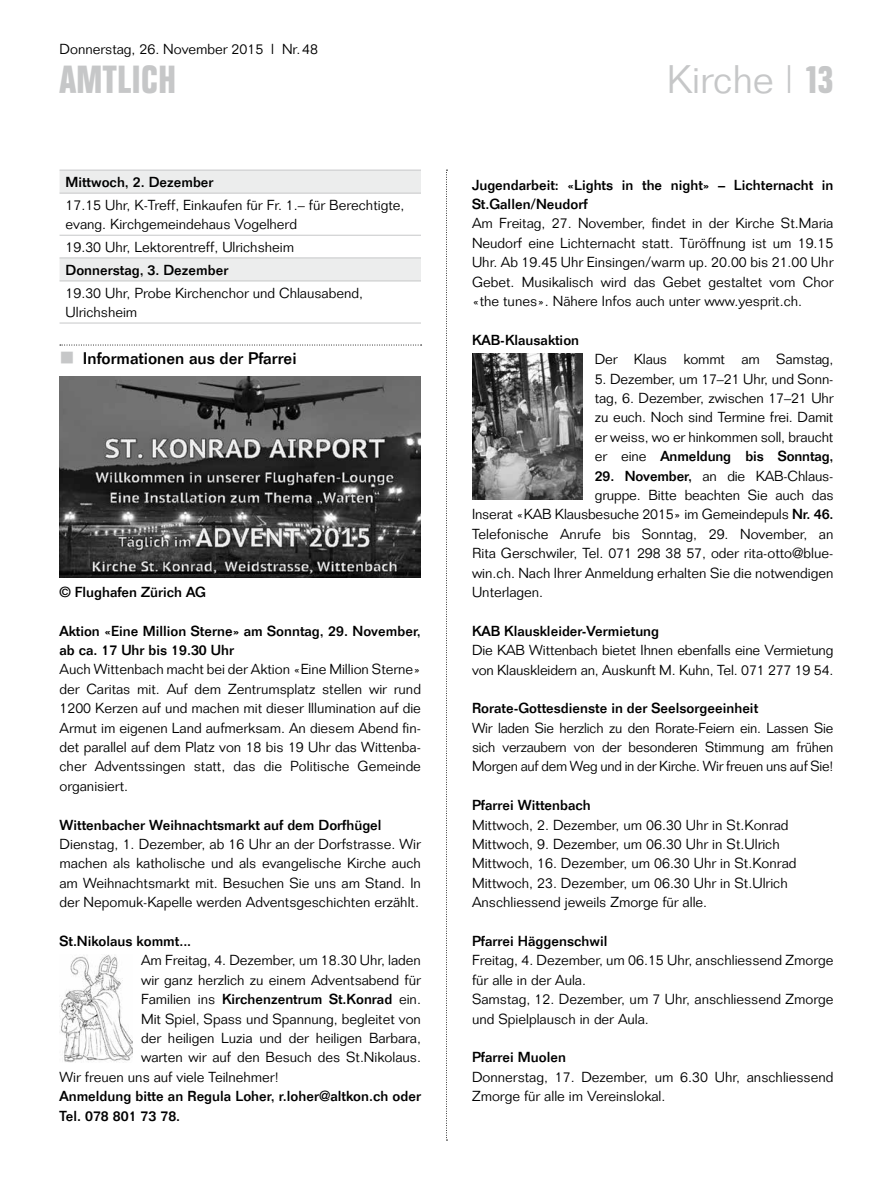
<style>
.page{position:relative;width:893px;height:1191px;background:#fff}
.page>*{position:absolute;margin:0;border:0;box-sizing:border-box;transform-origin:0 0}
.t1{font:300 39px "Folio";color:#c6c7c8}
.t2{font:700 39px "Folio Condensed BQ";letter-spacing:.025em;color:#c6c7c8}
.t3{font:500 16.5px "Folio";color:#000}
.t4{font:300 14.25px/19.4px "Folio";color:#000}
.t5{font:500 14.25px/19.4px "Folio";color:#000}
.s1{font-family:"Folio Condensed BQ";font-weight:700}
.s2{font-weight:300}
.s3{font-weight:500}
</style>
<div class="page">
<svg style="left:446px;top:170px;width:1px;height:970px"></svg>
<svg style="left:60px;top:345px;width:362px;height:1px"></svg>
<svg style="left:60px;top:171px;width:361px;height:109px"></svg>
<hr style="left:60px;top:170px;width:361px;height:1px;background:#c6c7c8">
<hr style="left:60px;top:193px;width:361px;height:1px;background:#c6c7c8">
<hr style="left:60px;top:235px;width:361px;height:1px;background:#c6c7c8">
<hr style="left:60px;top:257px;width:361px;height:1px;background:#c6c7c8">
<hr style="left:60px;top:280px;width:361px;height:1px;background:#c6c7c8">
<hr style="left:60px;top:323px;width:361px;height:1px;background:#c6c7c8">
<img style="left:60px;top:376px;width:361px;height:201px">
<img style="left:61px;top:955px;width:72px;height:107px">
<img style="left:472px;top:353px;width:110px;height:147px">
<p class="t4" style="left:60px;top:39px;width:260px">Donnerstag, 26. November 2015 l Nr.48</p>
<h1 class="t2" style="left:60px;top:58px;width:118px">AMTLICH</h1>
<h1 class="t1" style="left:667px;top:56px;width:168px">Kirche | <span class="s1">13</span></h1>
<p class="t5" style="left:66px;top:172px;width:150px">Mittwoch, 2. Dezember</p>
<p class="t4" style="left:66px;top:195px;width:340px">17.15 Uhr, K-Treff, Einkaufen für Fr. 1.– für Berechtigte, evang. Kirchgemeindehaus Vogelherd</p>
<p class="t4" style="left:66px;top:237px;width:230px">19.30 Uhr, Lektorentreff, Ulrichsheim</p>
<p class="t5" style="left:66px;top:260px;width:164px">Donnerstag, 3. Dezember</p>
<p class="t4" style="left:66px;top:283px;width:299px">19.30 Uhr, Probe Kirchenchor und Chlausabend,<br>Ulrichsheim</p>
<p class="t3" style="left:83px;top:348px;width:215px">Informationen aus der Pfarrei</p>
<p class="t5" style="left:60px;top:582px;width:148px">© Flughafen Zürich AG</p>
<p class="t5" style="left:60px;top:621px;width:363px">Aktion «Eine Million Sterne» am Sonntag, 29. November, ab ca. 17 Uhr bis 19.30 Uhr</p>
<p class="t4" style="left:60px;top:660px;width:363px;text-align:justify">Auch Wittenbach macht bei der Aktion «Eine Million Sterne» der Caritas mit. Auf dem Zentrumsplatz stellen wir rund 1200 Kerzen auf und machen mit dieser Illumination auf die Armut im eigenen Land aufmerksam. An diesem Abend fin&shy;det parallel auf dem Platz von 18 bis 19 Uhr das Wittenba&shy;cher Adventssingen statt, das die Politische Gemeinde organisiert.</p>
<p class="t5" style="left:60px;top:814px;width:324px">Wittenbacher Weihnachtsmarkt auf dem Dorfhügel</p>
<p class="t4" style="left:60px;top:834px;width:363px;text-align:justify">Dienstag, 1. Dezember, ab 16 Uhr an der Dorfstrasse. Wir machen als katholische und als evangelische Kirche auch am Weihnachtsmarkt mit. Besuchen Sie uns am Stand. In der Nepomuk-Kapelle werden Adventsgeschichten erzählt.</p>
<p class="t5" style="left:60px;top:931px;width:133px">St.Nikolaus kommt...</p>
<p class="t4" style="left:141px;top:950px;width:281px">Am Freitag, 4. Dezember, um 18.30 Uhr, laden</p>
<p class="t4" style="left:141px;top:970px;width:281px">wir ganz herzlich zu einem Adventsabend für</p>
<p class="t5" style="left:141px;top:989px;width:281px"><span class="s2">Familien ins</span> Kirchenzentrum St.Konrad <span class="s2">ein.</span></p>
<p class="t4" style="left:141px;top:1009px;width:281px">Mit Spiel, Spass und Spannung, begleitet von</p>
<p class="t4" style="left:141px;top:1028px;width:281px">der heiligen Luzia und der heiligen Barbara,</p>
<p class="t4" style="left:141px;top:1047px;width:281px">warten wir auf den Besuch des St.Nikolaus.</p>
<p class="t4" style="left:60px;top:1067px;width:221px">Wir freuen uns auf viele Teilnehmer!</p>
<p class="t5" style="left:60px;top:1086px;width:363px">Anmeldung bitte an Regula Loher, r.loher@altkon.ch oder<br>Tel. 078 801 73 78.</p>
<p class="t5" style="left:472px;top:175px;width:363px">Jugendarbeit: «Lights in the night» – Lichternacht in<br>St.Gallen/Neudorf</p>
<p class="t4" style="left:472px;top:214px;width:363px;text-align:justify">Am Freitag, 27. November, findet in der Kirche St.Maria Neudorf eine Lichternacht statt. Türöffnung ist um 19.15<br>Uhr. Ab 19.45 Uhr Einsingen/warm up. 20.00 bis 21.00 Uhr Gebet. Musikalisch wird das Gebet gestaltet vom Chor «the tunes». Nähere Infos auch unter www.yesprit.ch.</p>
<p class="t5" style="left:472px;top:330px;width:109px">KAB-Klausaktion</p>
<p class="t4" style="left:595px;top:349px;width:240px">Der Klaus kommt am Samstag,</p>
<p class="t4" style="left:595px;top:369px;width:240px;text-align:justify">5. Dezember, um 17–21 Uhr, und Sonn&shy;tag, 6. Dezember, zwischen 17–21 Uhr zu euch. Noch sind Termine frei. Damit er weiss, wo er hinkommen soll, braucht er eine <span class="s3">Anmeldung bis Sonntag,</span></p>
<p class="t4" style="left:595px;top:466px;width:240px"><span class="s3">29. November,</span> an die KAB-Chlaus-</p>
<p class="t4" style="left:595px;top:485px;width:240px">gruppe. Bitte beachten Sie auch das</p>
<p class="t4" style="left:472px;top:505px;width:363px">Inserat «KAB Klausbesuche 2015» im Gemeindepuls <span class="s3">Nr. 46.</span></p>
<p class="t4" style="left:472px;top:524px;width:363px">Telefonische Anrufe bis Sonntag, 29. November, an</p>
<p class="t4" style="left:472px;top:543px;width:363px">Rita Gerschwiler, Tel. 071 298 38 57, oder rita-otto@blue-</p>
<p class="t4" style="left:472px;top:563px;width:363px">win.ch. Nach Ihrer Anmeldung erhalten Sie die notwendigen</p>
<p class="t4" style="left:472px;top:582px;width:73px">Unterlagen.</p>
<p class="t5" style="left:472px;top:621px;width:189px">KAB Klauskleider-Vermietung</p>
<p class="t4" style="left:472px;top:640px;width:363px">Die KAB Wittenbach bietet Ihnen ebenfalls eine Vermietung von Klauskleidern an, Auskunft M. Kuhn, Tel. 071 277 19 54.</p>
<p class="t5" style="left:472px;top:698px;width:288px">Rorate-Gottesdienste in der Seelsorgeeinheit</p>
<p class="t4" style="left:472px;top:718px;width:363px;text-align:justify">Wir laden Sie herzlich zu den Rorate-Feiern ein. Lassen Sie sich verzaubern von der besonderen Stimmung am frühen Morgen auf dem Weg und in der Kirche. Wir freuen uns auf Sie!</p>
<p class="t5" style="left:472px;top:795px;width:120px">Pfarrei Wittenbach</p>
<p class="t4" style="left:472px;top:815px;width:326px">Mittwoch, 2. Dezember, um 06.30 Uhr in St.Konrad Mittwoch, 9. Dezember, um 06.30 Uhr in St.Ulrich Mittwoch, 16. Dezember, um 06.30 Uhr in St.Konrad Mittwoch, 23. Dezember, um 06.30 Uhr in St.Ulrich Anschliessend jeweils Zmorge für alle.</p>
<p class="t5" style="left:472px;top:931px;width:137px">Pfarrei Häggenschwil</p>
<p class="t4" style="left:472px;top:950px;width:363px">Freitag, 4. Dezember, um 06.15 Uhr, anschliessend Zmorge für alle in der Aula.<br>Samstag, 12. Dezember, um 7 Uhr, anschliessend Zmorge und Spielplausch in der Aula.</p>
<p class="t5" style="left:472px;top:1047px;width:95px">Pfarrei Muolen</p>
<p class="t4" style="left:472px;top:1067px;width:363px">Donnerstag, 17. Dezember, um 6.30 Uhr, anschliessend<br>Zmorge für alle im Vereinslokal.</p>
</div>
